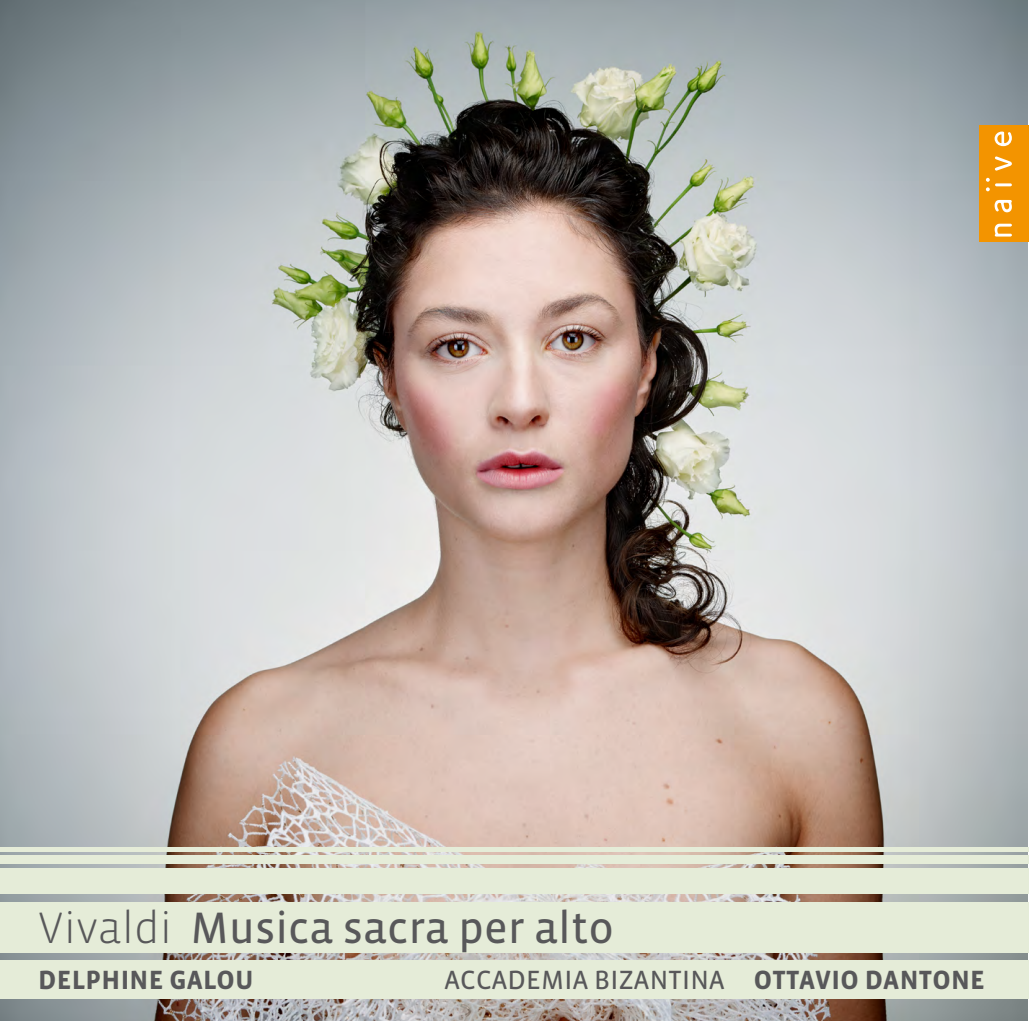
<style>
.page{position:relative;width:1029px;height:1021px;background:#fff}
.page>*{position:absolute;margin:0;border:0;box-sizing:border-box;transform-origin:0 0}
.t1{font:45px "Vista Sans OT";color:#58585a}
.t2{font:27px "Vista Sans OT";letter-spacing:.01em;color:#58585a}
.t3{font:700 27px "Vista Sans OT";letter-spacing:.01em;color:#58585a}
.s1{font-weight:300}
.s2{font-weight:700}
</style>
<div class="page">
<img style="left:0;top:0;width:1027px;height:1020px">
<div style="left:980px;top:125px;width:49px;height:117px;background:#f39400"></div>
<svg style="left:995px;top:224px;width:17px;height:12px"></svg>
<svg style="left:995px;top:200px;width:17px;height:12px"></svg>
<svg style="left:986px;top:178px;width:26px;height:13px"></svg>
<svg style="left:995px;top:156px;width:17px;height:15px"></svg>
<svg style="left:995px;top:131px;width:17px;height:15px"></svg>
<div style="left:0;top:868px;width:1029px;height:26px;background:#e5ecd8"></div>
<div style="left:0;top:901px;width:1029px;height:51px;background:#e5ecd8"></div>
<div style="left:0;top:960px;width:1029px;height:39px;background:#e5ecd8"></div>
<div style="left:0;top:855px;width:1029px;height:8px;background:#e5ecd8"></div>
<hr style="left:0;top:847px;width:1029px;height:4px;background:#e5ecd8">
<h1 class="t1" style="left:38px;top:905px;width:578px"><span class="s1">Vivaldi</span> Musica sacra per alto</h1>
<p class="t3" style="left:38px;top:965px;width:217px">DELPHINE GALOU</p>
<p class="t2" style="left:445px;top:965px;width:542px">ACCADEMIA BIZANTINA <span class="s2">OTTAVIO DANTONE</span></p>
</div>
